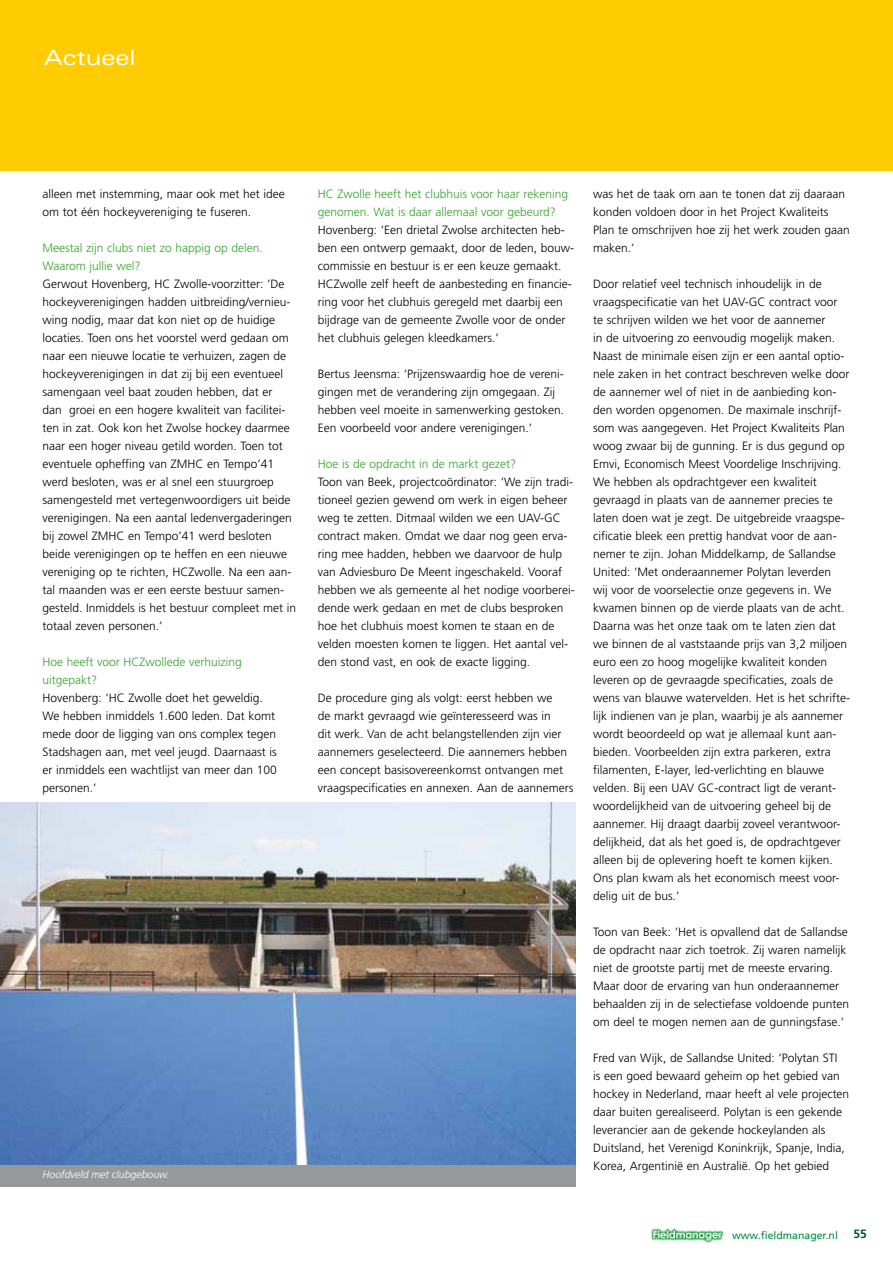
<style>
.page{position:relative;width:893px;height:1263px;background:#fff}
.page>*{position:absolute;margin:0;border:0;box-sizing:border-box;transform-origin:0 0}
.t1{font:expanded 21px "Univers";color:#fff}
.t2{font:300 12px/18px "Frutiger";color:#000}
.t3{font:300 12px/18px "Frutiger";color:#35a32c}
.t4{font:700 12px "Frutiger";color:#00523c}
.t5{font:italic 300 10.5px "Frutiger";color:#fff}
.t6{font:10.5px "Frutiger";color:#008b45}
</style>
<div class="page">
<img style="left:651px;top:1228px;width:73px;height:15px">
<div style="left:0;top:0;width:893px;height:170px;background:#fecc00"></div>
<img style="left:0;top:803px;width:575px;height:362px">
<div style="left:0;top:1165px;width:575px;height:21px;background:#97989a"></div>
<h1 class="t1" style="left:44px;top:45px;width:93px">Actueel</h1>
<p class="t2" style="left:43px;top:185px;width:244px">alleen met instemming, maar ook met het idee om tot één hockeyvereniging te fuseren.</p>
<p class="t3" style="left:43px;top:239px;width:222px">Meestal zijn clubs niet zo happig op delen.<br>Waarom jullie wel?</p>
<p class="t2" style="left:43px;top:275px;width:255px">Gerwout Hovenberg, HC Zwolle-voorzitter: ‘De hockeyverenigingen hadden uitbreiding/vernieu&shy;wing nodig, maar dat kon niet op de huidige locaties. Toen ons het voorstel werd gedaan om naar een nieuwe locatie te verhuizen, zagen de hockeyverenigingen in dat zij bij een eventueel samengaan veel baat zouden hebben, dat er<br>dan groei en een hogere kwaliteit van facilitei&shy;ten in zat. Ook kon het Zwolse hockey daarmee naar een hoger niveau getild worden. Toen tot eventuele opheffing van ZMHC en Tempo’41 werd besloten, was er al snel een stuurgroep samengesteld met vertegenwoordigers uit beide verenigingen. Na een aantal ledenvergaderingen bij zowel ZMHC en Tempo’41 werd besloten beide verenigingen op te heffen en een nieuwe vereniging op te richten, HCZwolle. Na een aan&shy;tal maanden was er een eerste bestuur samen&shy;gesteld. Inmiddels is het bestuur compleet met in totaal zeven personen.’</p>
<p class="t3" style="left:43px;top:653px;width:201px">Hoe heeft voor HCZwollede verhuizing uitgepakt?</p>
<p class="t2" style="left:43px;top:689px;width:236px">Hovenberg: ‘HC Zwolle doet het geweldig.<br>We hebben inmiddels 1.600 leden. Dat komt mede door de ligging van ons complex tegen Stadshagen aan, met veel jeugd. Daarnaast is er inmiddels een wachtlijst van meer dan 100 personen.’</p>
<p class="t5" style="left:43px;top:1168px;width:129px">Hoofdveld met clubgebouw.</p>
<p class="t3" style="left:318px;top:185px;width:252px">HC Zwolle heeft het clubhuis voor haar rekening genomen. Wat is daar allemaal voor gebeurd?</p>
<p class="t2" style="left:318px;top:221px;width:258px">Hovenberg: ‘Een drietal Zwolse architecten heb&shy;ben een ontwerp gemaakt, door de leden, bouw&shy;commissie en bestuur is er een keuze gemaakt.<br>HCZwolle zelf heeft de aanbesteding en financie&shy;ring voor het clubhuis geregeld met daarbij een bijdrage van de gemeente Zwolle voor de onder het clubhuis gelegen kleedkamers.’</p>
<p class="t2" style="left:318px;top:365px;width:248px">Bertus Jeensma: ‘Prijzenswaardig hoe de vereni&shy;gingen met de verandering zijn omgegaan. Zij hebben veel moeite in samenwerking gestoken.<br>Een voorbeeld voor andere verenigingen.’</p>
<p class="t3" style="left:318px;top:455px;width:200px">Hoe is de opdracht in de markt gezet?</p>
<p class="t2" style="left:318px;top:473px;width:258px">Toon van Beek, projectcoördinator: ‘We zijn tradi&shy;tioneel gezien gewend om werk in eigen beheer weg te zetten. Ditmaal wilden we een UAV-GC contract maken. Omdat we daar nog geen erva&shy;ring mee hadden, hebben we daarvoor de hulp van Adviesburo De Meent ingeschakeld. Vooraf hebben we als gemeente al het nodige voorberei&shy;dende werk gedaan en met de clubs besproken hoe het clubhuis moest komen te staan en de velden moesten komen te liggen. Het aantal vel&shy;den stond vast, en ook de exacte ligging.</p>
<p class="t2" style="left:318px;top:689px;width:257px">De procedure ging als volgt: eerst hebben we<br>de markt gevraagd wie geïnteresseerd was in<br>dit werk. Van de acht belangstellenden zijn vier aannemers geselecteerd. Die aannemers hebben een concept basisovereenkomst ontvangen met vraagspecificaties en annexen. Aan de aannemers</p>
<p class="t2" style="left:593px;top:185px;width:258px">was het de taak om aan te tonen dat zij daaraan konden voldoen door in het Project Kwaliteits Plan te omschrijven hoe zij het werk zouden gaan maken.’</p>
<p class="t2" style="left:593px;top:275px;width:259px">Door relatief veel technisch inhoudelijk in de vraagspecificatie van het UAV-GC contract voor te schrijven wilden we het voor de aannemer<br>in de uitvoering zo eenvoudig mogelijk maken.<br>Naast de minimale eisen zijn er een aantal optio&shy;nele zaken in het contract beschreven welke door de aannemer wel of niet in de aanbieding kon&shy;den worden opgenomen. De maximale inschrijf&shy;som was aangegeven. Het Project Kwaliteits Plan woog zwaar bij de gunning. Er is dus gegund op Emvi, Economisch Meest Voordelige Inschrijving.<br>We hebben als opdrachtgever een kwaliteit gevraagd in plaats van de aannemer precies te laten doen wat je zegt. De uitgebreide vraagspe&shy;cificatie bleek een prettig handvat voor de aan&shy;nemer te zijn. Johan Middelkamp, de Sallandse United: ‘Met onderaannemer Polytan leverden<br>wij voor de voorselectie onze gegevens in. We kwamen binnen op de vierde plaats van de acht.<br>Daarna was het onze taak om te laten zien dat we binnen de al vaststaande prijs van 3,2 miljoen euro een zo hoog mogelijke kwaliteit konden leveren op de gevraagde specificaties, zoals de wens van blauwe watervelden. Het is het schrifte&shy;lijk indienen van je plan, waarbij je als aannemer wordt beoordeeld op wat je allemaal kunt aan&shy;bieden. Voorbeelden zijn extra parkeren, extra filamenten, E-layer, led-verlichting en blauwe velden. Bij een UAV GC-contract ligt de verant&shy;woordelijkheid van de uitvoering geheel bij de aannemer. Hij draagt daarbij zoveel verantwoor&shy;delijkheid, dat als het goed is, de opdrachtgever alleen bij de oplevering hoeft te komen kijken.<br>Ons plan kwam als het economisch meest voor&shy;delig uit de bus.’</p>
<p class="t2" style="left:593px;top:923px;width:258px">Toon van Beek: ‘Het is opvallend dat de Sallandse de opdracht naar zich toetrok. Zij waren namelijk niet de grootste partij met de meeste ervaring.<br>Maar door de ervaring van hun onderaannemer behaalden zij in de selectiefase voldoende punten om deel te mogen nemen aan de gunningsfase.’</p>
<p class="t2" style="left:593px;top:1049px;width:258px">Fred van Wijk, de Sallandse United: ‘Polytan STI<br>is een goed bewaard geheim op het gebied van hockey in Nederland, maar heeft al vele projecten daar buiten gerealiseerd. Polytan is een gekende leverancier aan de gekende hockeylanden als Duitsland, het Verenigd Koninkrijk, Spanje, India, Korea, Argentinië en Australië. Op het gebied</p>
<p class="t6" style="left:732px;top:1229px;width:107px">www.fieldmanager.nl</p>
<p class="t4" style="left:853px;top:1227px;width:15px">55</p>
</div>
